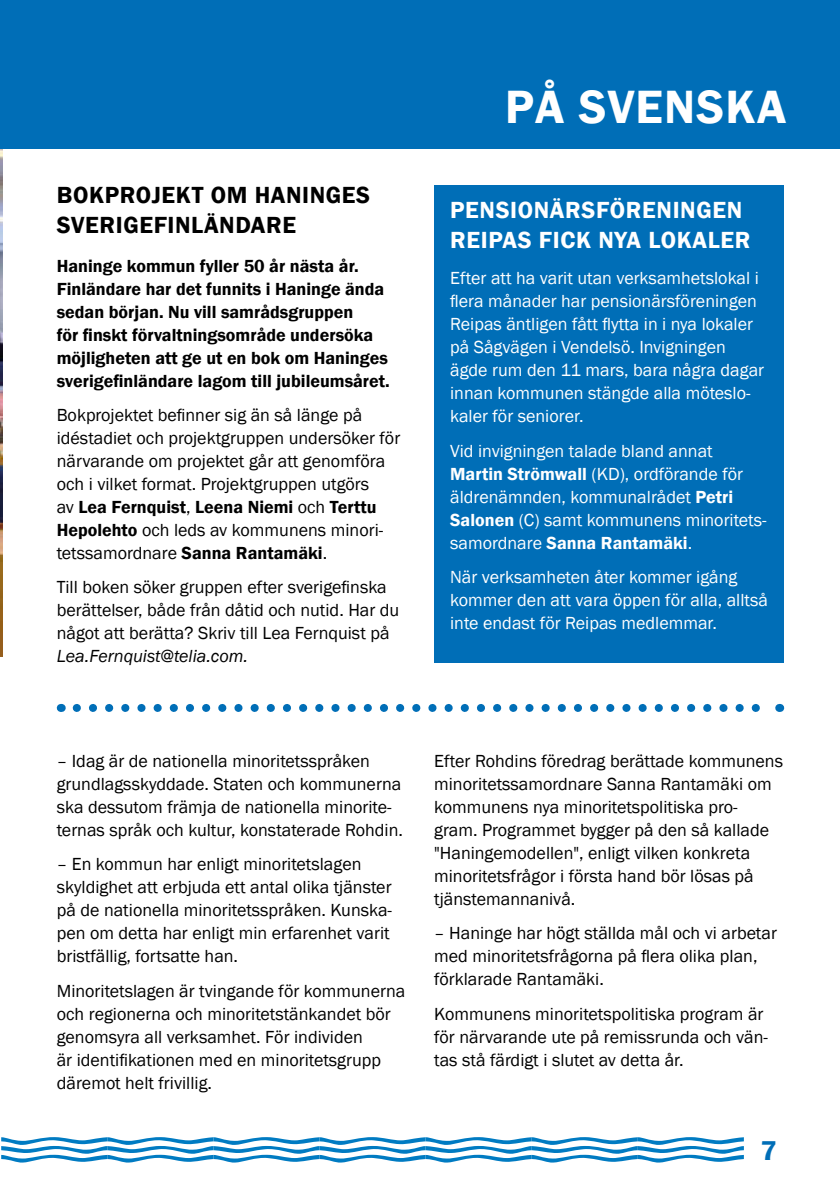
<style>
.page{position:relative;width:840px;height:1191px;background:#fff}
.page>*{position:absolute;margin:0;border:0;box-sizing:border-box;transform-origin:0 0}
.t1{font:600 48px "Franklin Gothic";letter-spacing:.025em;color:#fff}
.t2{font:600 28px "Franklin Gothic";color:#006eb7}
.t3{font:600 24px/30px "Franklin Gothic";letter-spacing:.025em;color:#fff}
.t4{font:600 24px/30px "Franklin Gothic";letter-spacing:.025em;color:#000}
.t5{font:18px/23px "Franklin Gothic";color:#000}
.t6{font:18px/23px "Franklin Gothic";color:#fff}
.t7{font:600 18px/23px "Franklin Gothic";color:#000}
.t8{font:italic 18px "Franklin Gothic";color:#000}
.s1{font-weight:600}
</style>
<div class="page">
<svg style="left:1px;top:1137px;width:742px;height:25px"></svg>
<img style="left:0;top:149px;width:2px;height:507px">
<div style="left:0;top:0;width:839px;height:149px;background:#006eb7"></div>
<div style="left:434px;top:186px;width:348px;height:477px;background:#006eb7"></div>
<svg style="left:77px;top:704px;width:683px;height:8px"></svg>
<h3 class="t4" style="left:57px;top:180px;width:314px">BOKPROJEKT OM HANINGES<br>SVERIGEFINLÄNDARE</h3>
<p class="t7" style="left:57px;top:254px;width:334px">Haninge kommun fyller 50 år nästa år.<br>Finländare har det funnits i Haninge ända sedan början. Nu vill samrådsgruppen<br>för finskt förvaltningsområde undersöka möjligheten att ge ut en bok om Haninges sverigefinländare lagom till jubileumsåret.</p>
<p class="t5" style="left:57px;top:404px;width:345px">Bokprojektet befinner sig än så länge på idéstadiet och projektgruppen undersöker för närvarande om projektet går att genomföra och i vilket format. Projektgruppen utgörs<br>av <span class="s1">Lea Fernquist</span>, <span class="s1">Leena Niemi</span> och <span class="s1">Terttu Hepolehto</span> och leds av kommunens minori&shy;tetssamordnare <span class="s1">Sanna Rantamäki</span>.</p>
<p class="t5" style="left:57px;top:576px;width:344px">Till boken söker gruppen efter sverigefinska berättelser, både från dåtid och nutid. Har du något att berätta? Skriv till Lea Fernquist på</p>
<p class="t8" style="left:57px;top:645px;width:193px">Lea.Fernquist@telia.com.</p>
<h1 class="t1" style="left:505px;top:77px;width:282px">PÅ SVENSKA</h1>
<h3 class="t3" style="left:450px;top:195px;width:302px">PENSIONÄRSFÖRENINGEN<br>REIPAS FICK NYA LOKALER</h3>
<p class="t6" style="left:450px;top:267px;width:315px">Efter att ha varit utan verksamhetslokal i flera månader har pensionärsföreningen Reipas äntligen fått flytta in i nya lokaler på Sågvägen i Vendelsö. Invigningen ägde rum den 11 mars, bara några dagar innan kommunen stängde alla möteslo&shy;kaler för seniorer.</p>
<p class="t6" style="left:450px;top:439px;width:318px">Vid invigningen talade bland annat <span class="s1">Martin Strömwall</span> (KD), ordförande för äldrenämnden, kommunalrådet <span class="s1">Petri Salonen</span> (C) samt kommunens minoritets&shy;samordnare <span class="s1">Sanna Rantamäki</span>.</p>
<p class="t6" style="left:450px;top:566px;width:319px">När verksamheten åter kommer igång kommer den att vara öppen för alla, alltså inte endast för Reipas medlemmar.</p>
<p class="t5" style="left:57px;top:750px;width:347px">– Idag är de nationella minoritetsspråken grundlagsskyddade. Staten och kommunerna ska dessutom främja de nationella minorite&shy;ternas språk och kultur, konstaterade Rohdin.</p>
<p class="t5" style="left:57px;top:853px;width:336px">– En kommun har enligt minoritetslagen skyldighet att erbjuda ett antal olika tjänster på de nationella minoritetsspråken. Kunska&shy;pen om detta har enligt min erfarenhet varit bristfällig, fortsatte han.</p>
<p class="t5" style="left:57px;top:979px;width:350px">Minoritetslagen är tvingande för kommunerna och regionerna och minoritetstänkandet bör genomsyra all verksamhet. För individen<br>är identifikationen med en minoritetsgrupp däremot helt frivillig.</p>
<p class="t5" style="left:434px;top:750px;width:350px">Efter Rohdins föredrag berättade kommunens minoritetssamordnare Sanna Rantamäki om kommunens nya minoritetspolitiska pro&shy;gram. Programmet bygger på den så kallade "Haningemodellen", enligt vilken konkreta minoritetsfrågor i första hand bör lösas på tjänstemannanivå.</p>
<p class="t5" style="left:434px;top:922px;width:344px">– Haninge har högt ställda mål och vi arbetar med minoritetsfrågorna på flera olika plan, förklarade Rantamäki.</p>
<p class="t5" style="left:434px;top:1002px;width:335px">Kommunens minoritetspolitiska program är för närvarande ute på remissrunda och vän&shy;tas stå färdigt i slutet av detta år.</p>
<h2 class="t2" style="left:760px;top:1133px;width:18px">7</h2>
</div>
